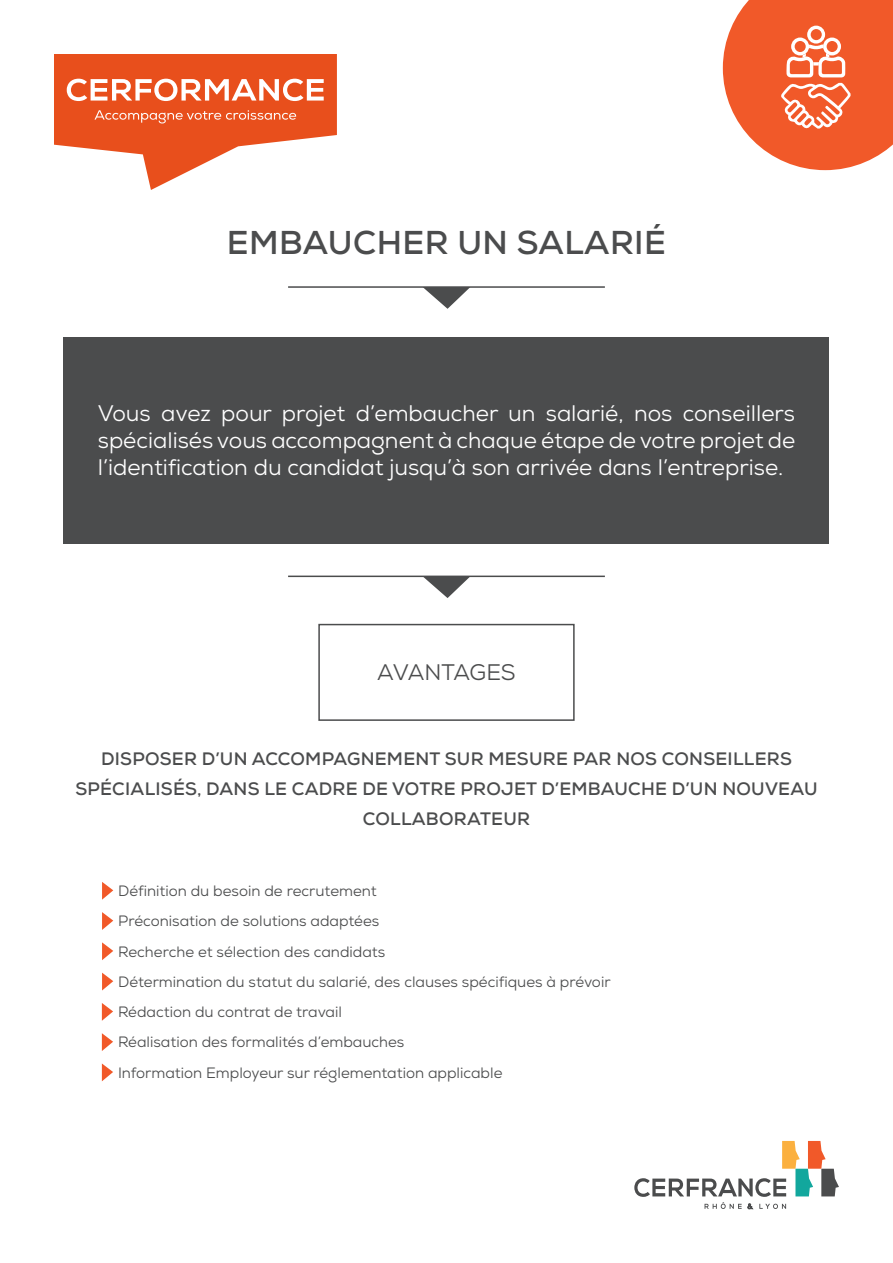
<style>
.page{position:relative;width:893px;height:1263px;background:#fff}
.page>*{position:absolute;margin:0;border:0;box-sizing:border-box;transform-origin:0 0}
.t1{font:700 33px "Nexa";letter-spacing:.015em;color:#4b4c4d}
.t2{font:22.5px/27px "Nexa";color:#fff;text-align:justify}
.t3{font:22.5px "Nexa";letter-spacing:-.02em;color:#4b4c4d}
.t4{font:700 18px/30px "Nexa";letter-spacing:.015em;color:#4b4c4d;text-align:center}
.t5{font:15px "Nexa";color:#4b4c4d}
</style>
<div class="page">
<div style="left:64px;top:337px;width:765px;height:207px;background:#4b4c4d"></div>
<div style="left:318px;top:624px;width:257px;height:97px;border:2px solid #4b4c4d"></div>
<svg style="left:424px;top:288px;width:46px;height:21px"></svg>
<svg style="left:423px;top:577px;width:47px;height:21px"></svg>
<hr style="left:288px;top:286px;width:317px;height:2px;background:#4b4c4d">
<hr style="left:288px;top:576px;width:317px;height:1px;background:#4b4c4d">
<svg style="left:102px;top:882px;width:11px;height:18px"></svg>
<svg style="left:102px;top:1003px;width:11px;height:18px"></svg>
<svg style="left:102px;top:912px;width:11px;height:18px"></svg>
<svg style="left:102px;top:1033px;width:11px;height:18px"></svg>
<svg style="left:102px;top:942px;width:11px;height:18px"></svg>
<svg style="left:102px;top:1063px;width:11px;height:18px"></svg>
<svg style="left:102px;top:973px;width:11px;height:17px"></svg>
<svg style="left:54px;top:54px;width:283px;height:136px"></svg>
<svg style="left:634px;top:1141px;width:205px;height:68px"></svg>
<svg style="left:723px;top:0;width:170px;height:170px"></svg>
<p class="t1" style="left:227px;top:221px;width:440px">EMBAUCHER UN SALARIÉ</p>
<p class="t2" style="left:98px;top:400px;width:699px">Vous avez pour projet d’embaucher un salarié, nos conseillers spécialisés vous accompagnent à chaque étape de votre projet de l’identification du candidat jusqu’à son arrivée dans l’entreprise.</p>
<p class="t3" style="left:377px;top:658px;width:140px">AVANTAGES</p>
<p class="t4" style="left:75px;top:744px;width:744px">DISPOSER D’UN ACCOMPAGNEMENT SUR MESURE PAR NOS CONSEILLERS<br>SPÉCIALISÉS, DANS LE CADRE DE VOTRE PROJET D’EMBAUCHE D’UN NOUVEAU<br>COLLABORATEUR</p>
<p class="t5" style="left:118px;top:881px;width:260px">Définition du besoin de recrutement</p>
<p class="t5" style="left:118px;top:911px;width:263px">Préconisation de solutions adaptées</p>
<p class="t5" style="left:118px;top:942px;width:269px">Recherche et sélection des candidats</p>
<p class="t5" style="left:118px;top:972px;width:494px">Détermination du statut du salarié, des clauses spécifiques à prévoir</p>
<p class="t5" style="left:118px;top:1002px;width:225px">Rédaction du contrat de travail</p>
<p class="t5" style="left:118px;top:1033px;width:288px">Réalisation des formalités d’embauches</p>
<p class="t5" style="left:118px;top:1063px;width:386px">Information Employeur sur réglementation applicable</p>
</div>
